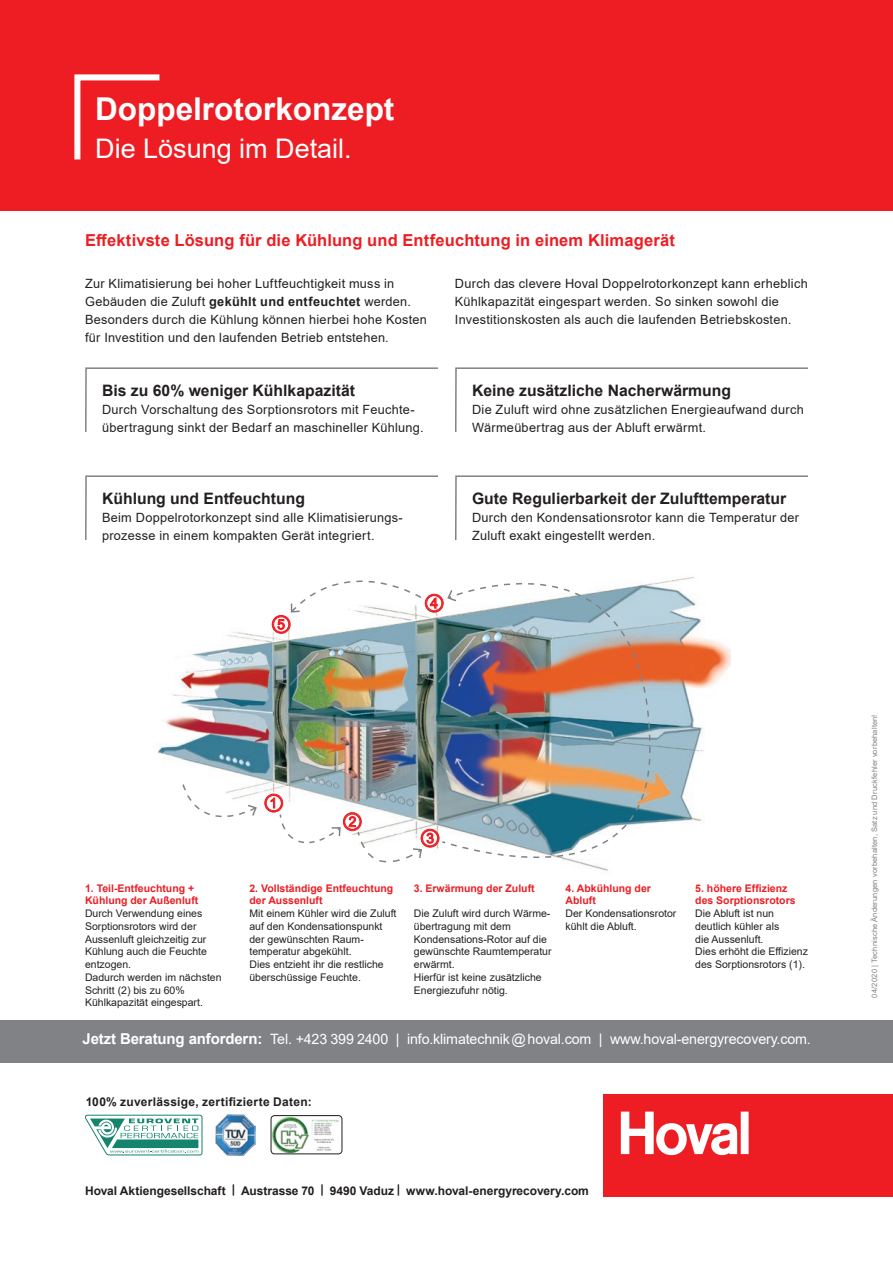
<style>
.page{position:relative;width:893px;height:1263px;background:#fff}
.page>*{position:absolute;margin:0;border:0;box-sizing:border-box;transform-origin:0 0}
.t1{font:700 31.5px "Arial";color:#fff}
.t2{font:27px "Arial";color:#fff}
.t3{font:21.3px "Arial Unicode MS";color:#ee1d23}
.t4{font:700 16.5px "Arial";letter-spacing:.01em;color:#ee1d23}
.t5{font:700 15.75px "Arial";color:#231f20}
.t6{font:14.25px "Arial";letter-spacing:-.01em;color:#fff}
.t7{font:12.75px/18px "Arial";letter-spacing:.02em;color:#231f20}
.t8{font:700 12px "Arial";color:#231f20}
.t9{font:700 12px "Arial";letter-spacing:.025em;color:#231f20}
.t10{font:10.5px/12.8px "Arial";color:#231f20}
.t11{font:700 10.5px/12.8px "Arial";color:#ee1d23}
.t12{font:7.5px "Arial";letter-spacing:.02em;color:#808285}
.s1{font-weight:700}
.s2{font-weight:700;font-size:15px}
</style>
<div class="page">
<div style="left:0;top:0;width:893px;height:210px;background:#ee1d23"></div>
<svg style="left:74px;top:74px;width:86px;height:86px"></svg>
<div style="left:604px;top:1094px;width:289px;height:103px;background:#ee1d23"></div>
<svg style="left:621px;top:1111px;width:128px;height:44px"></svg>
<div style="left:0;top:1020px;width:893px;height:42px;background:#808285"></div>
<svg style="left:85px;top:367px;width:353px;height:65px"></svg>
<svg style="left:455px;top:367px;width:353px;height:65px"></svg>
<img style="left:157px;top:742px;width:547px;height:99px">
<svg style="left:450px;top:844px;width:158px;height:27px"></svg>
<img style="left:440px;top:742px;width:211px;height:102px">
<svg style="left:182px;top:783px;width:76px;height:53px"></svg>
<svg style="left:265px;top:794px;width:174px;height:69px"></svg>
<img style="left:85px;top:475px;width:723px;height:267px">
<svg style="left:85px;top:1115px;width:117px;height:40px"></svg>
<img style="left:215px;top:1115px;width:41px;height:40px">
<img style="left:271px;top:1115px;width:71px;height:39px">
<div style="left:271px;top:1115px;width:71px;height:39px;border:1px solid #231f20;border-radius:4px"></div>
<h1 class="t1" style="left:95px;top:87px;width:301px">Doppelrotorkonzept</h1>
<h2 class="t2" style="left:95px;top:130px;width:258px">Die Lösung im Detail.</h2>
<p class="t4" style="left:85px;top:229px;width:591px">Effektivste Lösung für die Kühlung und Entfeuchtung in einem Klimagerät</p>
<p class="t7" style="left:85px;top:274px;width:343px">Zur Klimatisierung bei hoher Luftfeuchtigkeit muss in Gebäuden die Zuluft <span class="s1">gekühlt und entfeuchtet</span> werden.<br>Besonders durch die Kühlung können hierbei hohe Kosten für Investition und den laufenden Betrieb entstehen.</p>
<p class="t7" style="left:455px;top:274px;width:354px">Durch das clevere Hoval Doppelrotorkonzept kann erheblich<br>Kühlkapazität eingespart werden. So sinken sowohl die<br>Investitionskosten als auch die laufenden Betriebskosten.</p>
<p class="t5" style="left:102px;top:379px;width:254px">Bis zu 60% weniger Kühlkapazität</p>
<p class="t7" style="left:102px;top:400px;width:323px">Durch Vorschaltung des Sorptionsrotors mit Feuchte&shy;übertragung sinkt der Bedarf an maschineller Kühlung.</p>
<p class="t5" style="left:102px;top:487px;width:204px">Kühlung und Entfeuchtung</p>
<p class="t7" style="left:102px;top:508px;width:301px">Beim Doppelrotorkonzept sind alle Klimatisierungs&shy;prozesse in einem kompakten Gerät integriert.</p>
<h3 class="t3" style="left:271px;top:608px;width:23px">⑤</h3>
<h3 class="t3" style="left:424px;top:587px;width:23px">④</h3>
<p class="t5" style="left:472px;top:379px;width:261px">Keine zusätzliche Nacherwärmung</p>
<p class="t7" style="left:472px;top:400px;width:333px">Die Zuluft wird ohne zusätzlichen Energieaufwand durch<br>Wärmeübertrag aus der Abluft erwärmt.</p>
<p class="t5" style="left:472px;top:487px;width:316px">Gute Regulierbarkeit der Zulufttemperatur</p>
<p class="t7" style="left:472px;top:508px;width:329px">Durch den Kondensationsrotor kann die Temperatur der<br>Zuluft exakt eingestellt werden.</p>
<h3 class="t3" style="left:263px;top:787px;width:23px">①</h3>
<h3 class="t3" style="left:342px;top:805px;width:23px">②</h3>
<h3 class="t3" style="left:419px;top:822px;width:23px">③</h3>
<p class="t11" style="left:85px;top:882px;width:115px">1. Teil-Entfeuchtung +<br>Kühlung der Außenluft</p>
<p class="t10" style="left:85px;top:907px;width:138px">Durch Verwendung eines<br>Sorptionsrotors wird der<br>Aussenluft gleichzeitig zur<br>Kühlung auch die Feuchte entzogen.<br>Dadurch werden im nächsten<br>Schritt (2) bis zu 60%<br>Kühlkapazität eingespart.</p>
<p class="t11" style="left:249px;top:882px;width:145px">2. Vollständige Entfeuchtung der Aussenluft</p>
<p class="t10" style="left:249px;top:907px;width:149px">Mit einem Kühler wird die Zuluft auf den Kondensationspunkt der gewünschten Raum&shy;temperatur abgekühlt.<br>Dies entzieht ihr die restliche überschüssige Feuchte.</p>
<p class="t11" style="left:414px;top:882px;width:122px">3. Erwärmung der Zuluft</p>
<p class="t10" style="left:414px;top:907px;width:139px">Die Zuluft wird durch Wärme&shy;übertragung mit dem<br>Kondensations-Rotor auf die gewünschte Raumtemperatur erwärmt.<br>Hierfür ist keine zusätzliche<br>Energiezufuhr nötig.</p>
<p class="t11" style="left:566px;top:882px;width:87px">4. Abkühlung der<br>Abluft</p>
<p class="t10" style="left:566px;top:907px;width:112px">Der Kondensationsrotor kühlt die Abluft.</p>
<p class="t11" style="left:695px;top:882px;width:102px">5. höhere Effizienz des Sorptionsrotors</p>
<p class="t10" style="left:695px;top:907px;width:114px">Die Abluft ist nun deutlich kühler als<br>die Aussenluft.<br>Dies erhöht die Effizienz des Sorptionsrotors (1).</p>
<p class="t6" style="left:83px;top:1029px;width:730px"><span class="s2">Jetzt Beratung anfordern:</span> Tel. +423 399 2400 | info.klimatechnik@hoval.com | www.hoval-energyrecovery.com.</p>
<p class="t9" style="left:86px;top:1093px;width:227px">100% zuverlässige, zertifizierte Daten:</p>
<p class="t8" style="left:85px;top:1182px;width:505px">Hoval Aktiengesellschaft | Austrasse 70 | 9490 Vaduz | www.hoval-energyrecovery.com</p>
<p class="t12" style="left:869px;top:998px;width:285px;rotate:-90deg">04/2020 | Technische Änderungen vorbehalten, Satz und Druckfehler vorbehalten!</p>
</div>
